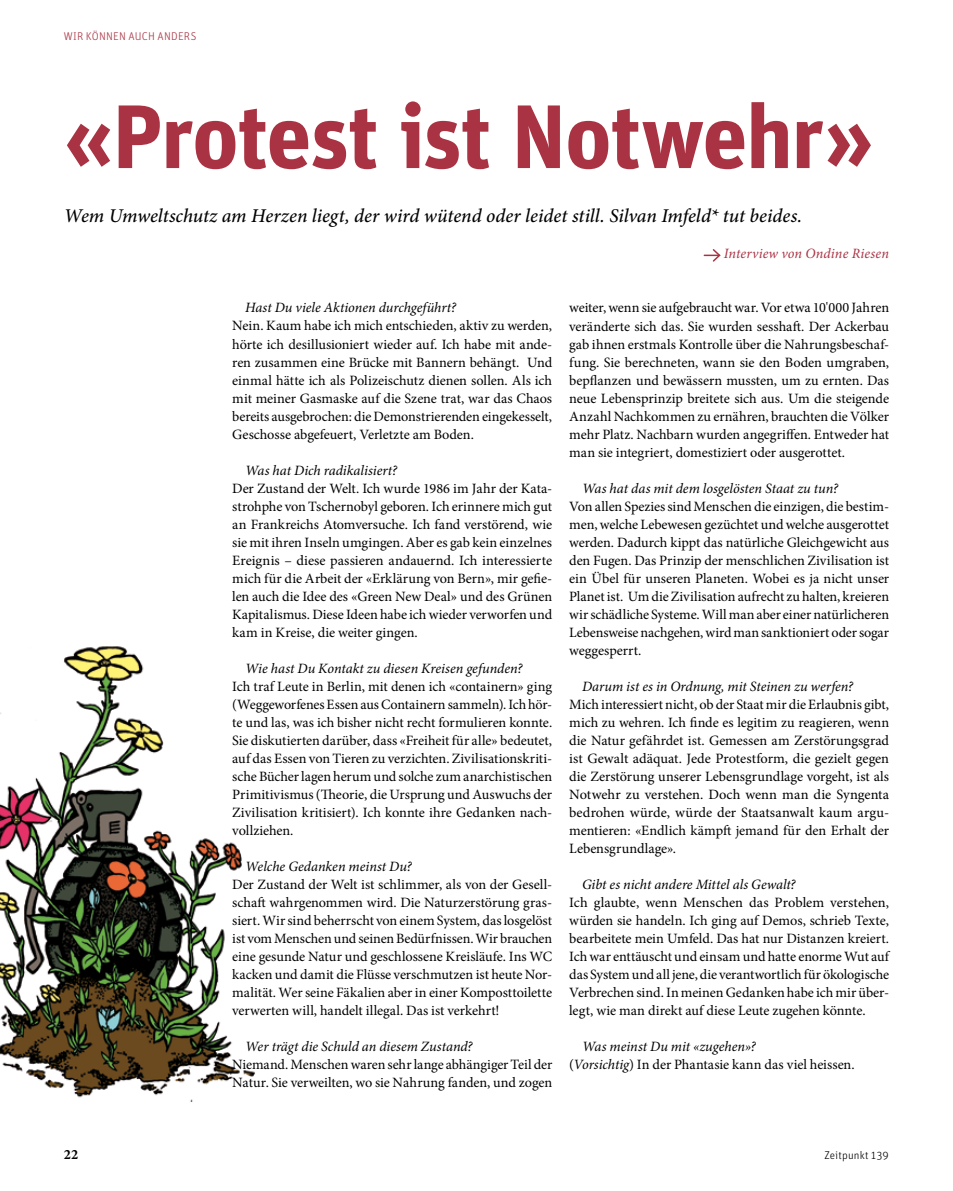
<style>
.page{position:relative;width:953px;height:1191px;background:#fff}
.page>*{position:absolute;margin:0;border:0;box-sizing:border-box;transform-origin:0 0}
.t1{font:700 90px "Unit OT";letter-spacing:-.015em;color:#a93343}
.t2{font:italic 500 19.5px "Minion Pro";color:#000}
.t3{font:14.25px/18px "Minion Pro";letter-spacing:-.005em;color:#000;text-align:justify}
.t4{font:italic 14.25px "Minion Pro";color:#000}
.t5{font:italic 14.25px "Minion Pro";letter-spacing:.01em;color:#a93343}
.t6{font:700 14.25px "Minion Pro";color:#000}
.t7{font:300 11.25px "Unit OT";color:#a93343}
.t8{font:300 11.25px "Unit OT";letter-spacing:.015em;color:#000}
.s1{font-style:italic}
</style>
<div class="page">
<img style="left:0;top:646px;width:255px;height:456px">
<svg style="left:704px;top:249px;width:17px;height:13px"></svg>
<p class="t7" style="left:64px;top:29px;width:43px">WIR KÖNNEN</p>
<p class="t7" style="left:128px;top:29px;width:8px">AUCH</p>
<p class="t7" style="left:157px;top:29px;width:8px">ANDERS</p>
<h1 class="t1" style="left:64px;top:78px;width:811px">«Protest ist Notwehr»</h1>
<h2 class="t2" style="left:64px;top:203px;width:739px">Wem Umweltschutz am Herzen liegt, der wird wütend oder leidet still. Silvan Imfeld* tut beides.</h2>
<p class="t5" style="left:723px;top:244px;width:167px">Interview von Ondine Riesen</p>
<p class="t4" style="left:245px;top:298px;width:212px">Hast Du viele Aktionen durchgeführt?</p>
<p class="t3" style="left:232px;top:317px;width:321px">Nein. Kaum habe ich mich entschieden, aktiv zu werden, hörte ich desillusioniert wieder auf. Ich habe mit ande&shy;ren zusammen eine Brücke mit Bannern behängt. Und einmal hätte ich als Polizeischutz dienen sollen. Als ich mit meiner Gasmaske auf die Szene trat, war das Chaos bereits ausgebrochen: die Demonstrierenden eingekesselt, Geschosse abgefeuert, Verletzte am Boden.</p>
<p class="t4" style="left:245px;top:460px;width:153px">Was hat Dich radikalisiert?</p>
<p class="t3" style="left:232px;top:479px;width:321px">Der Zustand der Welt. Ich wurde 1986 im Jahr der Kata&shy;strohphe von Tschernobyl geboren. Ich erinnere mich gut an Frankreichs Atomversuche. Ich fand verstörend, wie sie mit ihren Inseln umgingen. Aber es gab kein einzelnes Ereignis – diese passieren andauernd. Ich interessierte mich für die Arbeit der «Erklärung von Bern», mir gefie&shy;len auch die Idee des «Green New Deal» und des Grünen Kapitalismus. Diese Ideen habe ich wieder verworfen und kam in Kreise, die weiter gingen.</p>
<p class="t4" style="left:245px;top:658px;width:279px">Wie hast Du Kontakt zu diesen Kreisen gefunden?</p>
<p class="t3" style="left:232px;top:677px;width:321px">Ich traf Leute in Berlin, mit denen ich «containern» ging (Weggeworfenes Essen aus Containern sammeln). Ich hör&shy;te und las, was ich bisher nicht recht formulieren konnte.<br>Sie diskutierten darüber, dass «Freiheit für alle» bedeutet, auf das Essen von Tieren zu verzichten. Zivilisationskriti&shy;sche Bücher lagen herum und solche zum anarchistischen Primitivismus (Theorie, die Ursprung und Auswuchs der Zivilisation kritisiert). Ich konnte ihre Gedanken nach&shy;vollziehen.</p>
<p class="t4" style="left:245px;top:856px;width:168px">Welche Gedanken meinst Du?</p>
<p class="t3" style="left:232px;top:875px;width:321px">Der Zustand der Welt ist schlimmer, als von der Gesell&shy;schaft wahrgenommen wird. Die Naturzerstörung gras&shy;siert. Wir sind beherrscht von einem System, das losgelöst ist vom Menschen und seinen Bedürfnissen. Wir brauchen eine gesunde Natur und geschlossene Kreisläufe. Ins WC kacken und damit die Flüsse verschmutzen ist heute Nor&shy;malität. Wer seine Fäkalien aber in einer Komposttoilette verwerten will, handelt illegal. Das ist verkehrt!</p>
<p class="t4" style="left:245px;top:1036px;width:229px">Wer trägt die Schuld an diesem Zustand?</p>
<p class="t3" style="left:232px;top:1055px;width:321px">Niemand. Menschen waren sehr lange abhängiger Teil der<br>Natur. Sie verweilten, wo sie Nahrung fanden, und zogen</p>
<p class="t3" style="left:569px;top:299px;width:321px">weiter, wenn sie aufgebraucht war. Vor etwa 10'000 Jahren veränderte sich das. Sie wurden sesshaft. Der Ackerbau gab ihnen erstmals Kontrolle über die Nahrungsbeschaf&shy;fung. Sie berechneten, wann sie den Boden umgraben, bepflanzen und bewässern mussten, um zu ernten. Das neue Lebensprinzip breitete sich aus. Um die steigende Anzahl Nachkommen zu ernähren, brauchten die Völker mehr Platz. Nachbarn wurden angegriffen. Entweder hat man sie integriert, domestiziert oder ausgerottet.</p>
<p class="t4" style="left:582px;top:478px;width:257px">Was hat das mit dem losgelösten Staat zu tun?</p>
<p class="t3" style="left:569px;top:497px;width:321px">Von allen Spezies sind Menschen die einzigen, die bestim&shy;men, welche Lebewesen gezüchtet und welche ausgerottet werden. Dadurch kippt das natürliche Gleichgewicht aus den Fugen. Das Prinzip der menschlichen Zivilisation ist ein Übel für unseren Planeten. Wobei es ja nicht unser Planet ist. Um die Zivilisation aufrecht zu halten, kreieren wir schädliche Systeme. Will man aber einer natürlicheren Lebensweise nachgehen, wird man sanktioniert oder sogar weggesperrt.</p>
<p class="t4" style="left:582px;top:676px;width:273px">Darum ist es in Ordnung, mit Steinen zu werfen?</p>
<p class="t3" style="left:569px;top:695px;width:321px">Mich interessiert nicht, ob der Staat mir die Erlaubnis gibt, mich zu wehren. Ich finde es legitim zu reagieren, wenn die Natur gefährdet ist. Gemessen am Zerstörungsgrad ist Gewalt adäquat. Jede Protestform, die gezielt gegen die Zerstörung unserer Lebensgrundlage vorgeht, ist als Notwehr zu verstehen. Doch wenn man die Syngenta bedrohen würde, würde der Staatsanwalt kaum argu&shy;mentieren: «Endlich kämpft jemand für den Erhalt der Lebensgrundlage».</p>
<p class="t4" style="left:582px;top:874px;width:215px">Gibt es nicht andere Mittel als Gewalt?</p>
<p class="t3" style="left:569px;top:893px;width:321px">Ich glaubte, wenn Menschen das Problem verstehen, würden sie handeln. Ich ging auf Demos, schrieb Texte, bearbeitete mein Umfeld. Das hat nur Distanzen kreiert.<br>Ich war enttäuscht und einsam und hatte enorme Wut auf das System und all jene, die verantwortlich für ökologische Verbrechen sind. In meinen Gedanken habe ich mir über&shy;legt, wie man direkt auf diese Leute zugehen könnte.</p>
<p class="t3" style="left:569px;top:1037px;width:287px;text-indent:13px"><span class="s1">Was meinst Du mit «zugehen»?<br></span>(<span class="s1">Vorsichtig</span>) In der Phantasie kann das viel heissen.</p>
<p class="t6" style="left:64px;top:1144px;width:16px">22</p>
<p class="t8" style="left:824px;top:1148px;width:66px">ZEITPUNKT 139</p>
</div>
